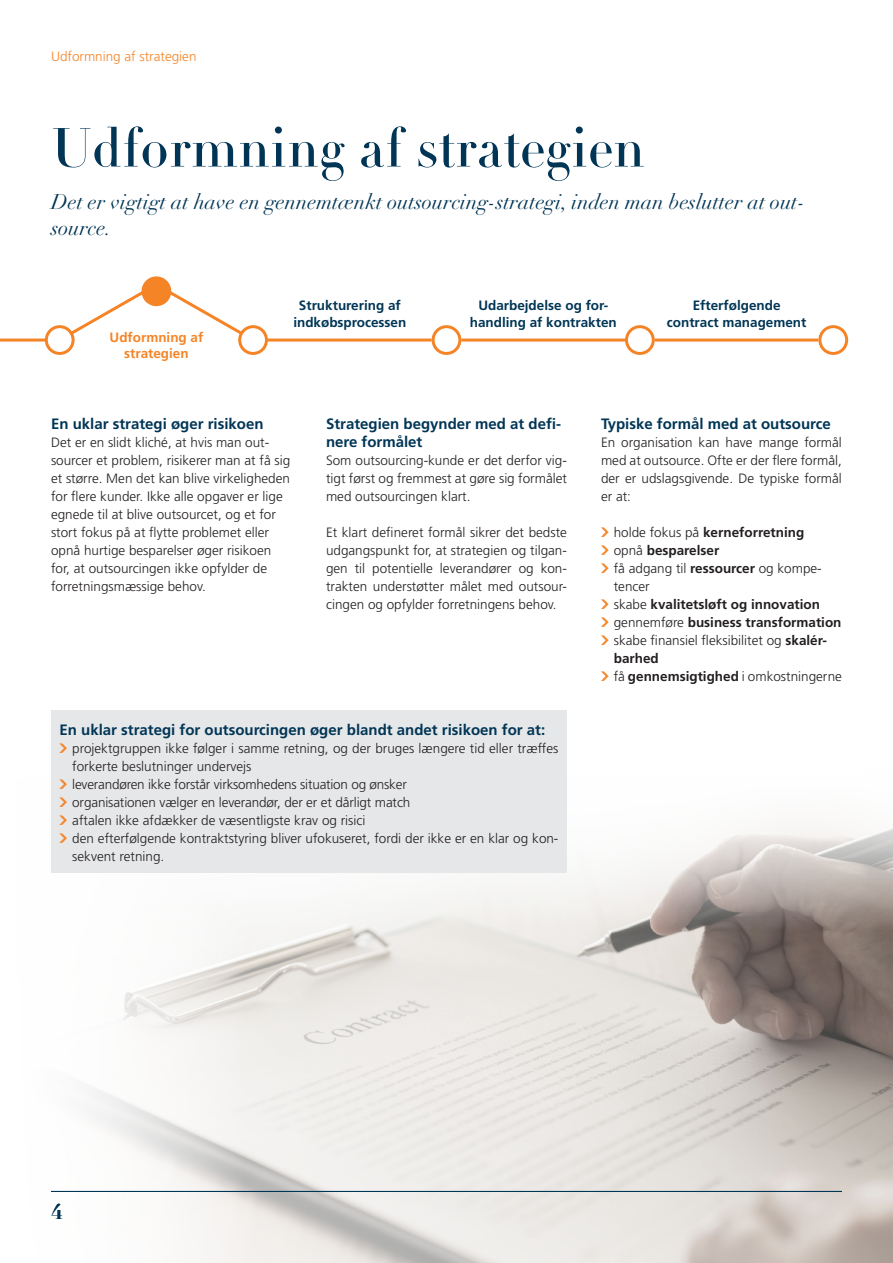
<style>
.page{position:relative;width:893px;height:1263px;background:#fff}
.page>*{position:absolute;margin:0;border:0;box-sizing:border-box;transform-origin:0 0}
.Overskrift{font:54px "Didot LT Std Headline";color:#003555}
.Manchet{font:italic 21px/25.5px "Didot LT Std";color:#003555}
.t1{font:700 21px "Didot LT Std";color:#003555}
.Rubrik{font:700 15px/18px "Frutiger LT Std";color:#003555}
.Rubrik-2{font:300 13.5px/18px "Frutiger LT Std";color:#231f20}
.Brødtekst{font:300 13.5px/18px "Frutiger LT Std";color:#231f20;text-align:justify}
.t2{font:700 13.5px "Frutiger LT Std";color:#231f20}
.Overskrift_2_linier{font:700 13.5px/16.5px "Frutiger LT Std";color:#003555;text-align:center}
.t3{font:300 13.5px "Frutiger LT Std";color:#f58427}
.Overskrift_2_linier-2{font:700 13.5px/16.5px "Frutiger LT Std";color:#f58427;text-align:center}
.s1{font-family:"KR Pil 3";font-weight:400;color:#f58427}
.s2{font-weight:300}
.s3{font-weight:700}
</style>
<div class="page">
<img style="left:51px;top:826px;width:842px;height:437px">
<hr style="left:51px;top:1191px;width:791px;height:1px;background:#003555">
<hr style="left:268px;top:339px;width:164px;height:3px;background:#f58427">
<hr style="left:461px;top:339px;width:164px;height:3px;background:#f58427">
<hr style="left:655px;top:339px;width:163px;height:3px;background:#f58427">
<hr style="left:0;top:339px;width:47px;height:3px;background:#f58427">
<div style="left:45px;top:325px;width:30px;height:30px;border:3px solid #f58427;border-radius:50%"></div>
<div style="left:238px;top:325px;width:30px;height:30px;border:3px solid #f58427;border-radius:50%"></div>
<div style="left:143px;top:278px;width:27px;height:27px;background:#f58427;border-radius:50%"></div>
<div style="left:142px;top:276px;width:29px;height:30px;border:3px solid #f58427;border-radius:50%"></div>
<div style="left:432px;top:325px;width:29px;height:30px;border:3px solid #f58427;border-radius:50%"></div>
<div style="left:625px;top:325px;width:30px;height:30px;border:3px solid #f58427;border-radius:50%"></div>
<div style="left:818px;top:325px;width:30px;height:30px;border:3px solid #f58427;border-radius:50%"></div>
<svg style="left:67px;top:288px;width:80px;height:49px"></svg>
<svg style="left:166px;top:288px;width:80px;height:49px"></svg>
<div style="left:51px;top:710px;width:516px;height:163px;background:#e6e7e9"></div>
<p class="t3" style="left:51px;top:49px;width:147px">Udformning af strategien</p>
<p class="Overskrift" style="left:51px;top:115px;width:595px">Udformning af strategien</p>
<p class="Manchet" style="left:51px;top:189px;width:756px">Det er vigtigt at have en gennemtænkt outsourcing-strategi, inden man beslutter at out&shy;source.</p>
<p class="Overskrift_2_linier-2" style="left:110px;top:329px;width:95px">Udformning af strategien</p>
<p class="Overskrift_2_linier" style="left:293px;top:297px;width:114px">Strukturering af indkøbsprocessen</p>
<p class="Overskrift_2_linier" style="left:470px;top:297px;width:149px">Udarbejdelse og for&shy;handling af kontrakten</p>
<p class="Overskrift_2_linier" style="left:667px;top:297px;width:141px">Efterfølgende contract management</p>
<p class="Rubrik" style="left:51px;top:415px;width:214px">En uklar strategi øger risikoen</p>
<p class="Rubrik-2" style="left:51px;top:434px;width:241px">Det er en slidt kliché, at hvis man out&shy;sourcer et problem, risikerer man at få sig et større. Men det kan blive virkeligheden for flere kunder. Ikke alle opgaver er lige egnede til at blive outsourcet, og et for stort fokus på at flytte problemet eller opnå hurtige besparelser øger risikoen for, at outsourcingen ikke opfylder de forretningsmæssige behov.</p>
<p class="Rubrik" style="left:326px;top:415px;width:237px">Strategien begynder med at defi&shy;nere formålet</p>
<p class="Brødtekst" style="left:326px;top:452px;width:242px">Som outsourcing-kunde er det derfor vig&shy;tigt først og fremmest at gøre sig formålet med outsourcingen klart.</p>
<p class="Brødtekst" style="left:326px;top:524px;width:242px">Et klart defineret formål sikrer det bedste udgangspunkt for, at strategien og tilgan&shy;gen til potentielle leverandører og kon&shy;trakten understøtter målet med outsour&shy;cingen og opfylder forretningens behov.</p>
<p class="Rubrik" style="left:60px;top:721px;width:487px">En uklar strategi for outsourcingen øger blandt andet risikoen for at:</p>
<p class="Rubrik-2" style="left:72px;top:740px;width:488px;text-indent:-13px"><span class="s1">•</span> projektgruppen ikke følger i samme retning, og der bruges længere tid eller træffes forkerte beslutninger undervejs</p>
<p class="Rubrik-2" style="left:60px;top:776px;width:349px"><span class="s1">•</span> leverandøren ikke forstår virksomhedens situation og ønsker</p>
<p class="Rubrik-2" style="left:60px;top:794px;width:352px"><span class="s1">•</span> organisationen vælger en leverandør, der er et dårligt match</p>
<p class="Rubrik-2" style="left:60px;top:812px;width:307px"><span class="s1">•</span> aftalen ikke afdækker de væsentligste krav og risici</p>
<p class="Rubrik-2" style="left:72px;top:830px;width:488px;text-indent:-13px"><span class="s1">•</span> den efterfølgende kontraktstyring bliver ufokuseret, fordi der ikke er en klar og kon&shy;sekvent retning.</p>
<p class="Rubrik" style="left:601px;top:415px;width:231px">Typiske formål med at outsource</p>
<p class="Brødtekst" style="left:601px;top:434px;width:242px">En organisation kan have mange formål med at outsource. Ofte er der flere formål, der er udslagsgivende. De typiske formål er at:</p>
<p class="t2" style="left:601px;top:524px;width:205px"><span class="s1">•</span> <span class="s2">holde fokus på</span> kerneforretning</p>
<p class="t2" style="left:601px;top:542px;width:120px"><span class="s1">•</span> <span class="s2">opnå</span> besparelser</p>
<p class="Rubrik-2" style="left:614px;top:560px;width:210px;text-indent:-13px"><span class="s1">•</span> få adgang til <span class="s3">ressourcer</span> og kompe&shy;tencer</p>
<p class="t2" style="left:601px;top:596px;width:221px"><span class="s1">•</span> <span class="s2">skabe</span> kvalitetsløft og innovation</p>
<p class="t2" style="left:601px;top:614px;width:242px"><span class="s1">•</span> <span class="s2">gennemføre</span> business transformation</p>
<p class="Rubrik-2" style="left:614px;top:632px;width:215px;text-indent:-13px"><span class="s1">•</span> skabe finansiel fleksibilitet og <span class="s3">skalér&shy;barhed</span></p>
<p class="Rubrik-2" style="left:601px;top:668px;width:242px"><span class="s1">•</span> få <span class="s3">gennemsigtighed</span> i omkostningerne</p>
<h2 class="t1" style="left:51px;top:1198px;width:13px">4</h2>
</div>
